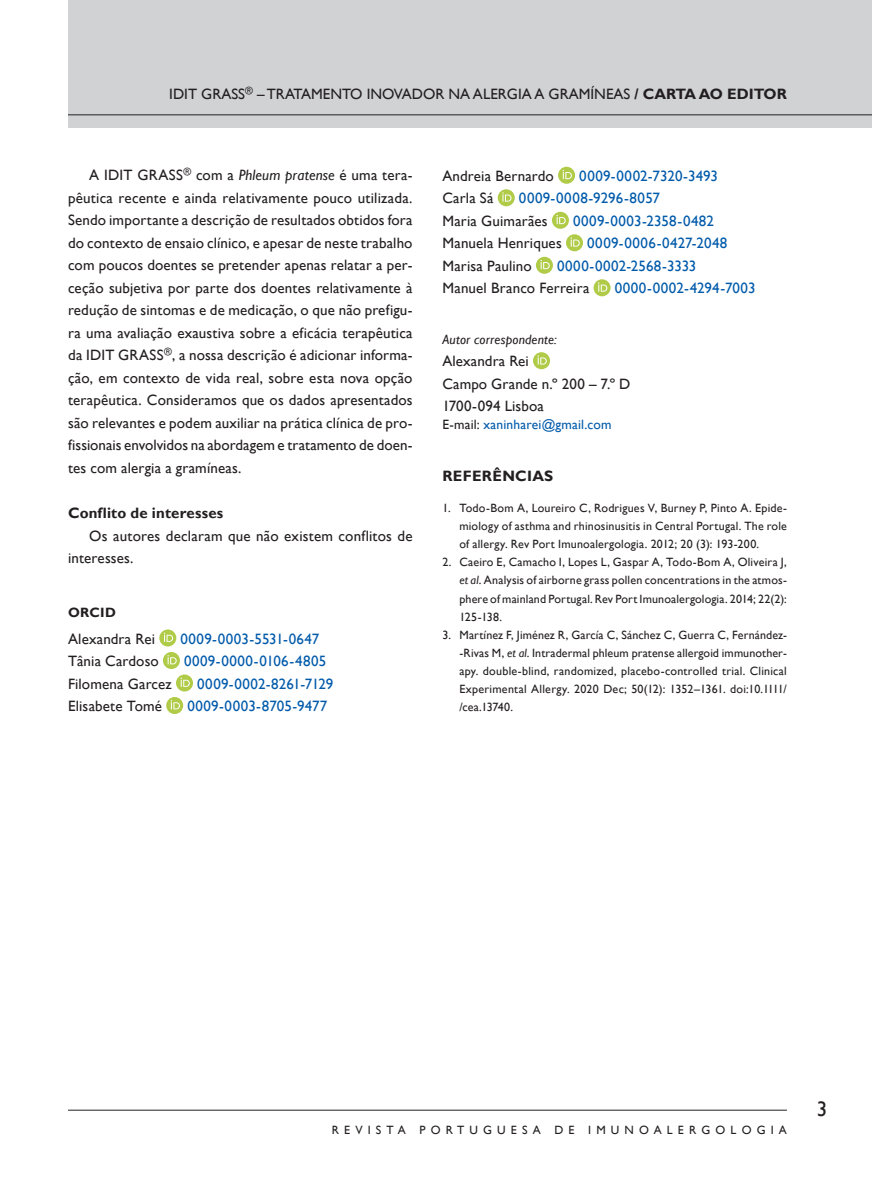
<style>
.page{position:relative;width:872px;height:1191px;background:#fff}
.page>*{position:absolute;margin:0;border:0;box-sizing:border-box;transform-origin:0 0}
.t1{font:21px "Gill Sans";color:#231f20}
.t2{font:15px/22.5px "Gill Sans";letter-spacing:.01em;color:#231f20}
.t3{font:15px "Gill Sans";letter-spacing:.015em;color:#015aaa}
.t4{font:700 15px "Gill Sans";letter-spacing:.015em;color:#231f20}
.t5{font:13.5px "Gill Sans";letter-spacing:.01em;color:#015aaa}
.t6{font:italic 13.5px "Gill Sans";letter-spacing:.01em;color:#231f20}
.t7{font:700 13.5px "Gill Sans";letter-spacing:.025em;color:#231f20}
.t8{font:12px/18.1px "Gill Sans";letter-spacing:.02em;color:#231f20;text-align:justify}
.t9{font:12px "Gill Sans";letter-spacing:.43em;color:#231f20}
.s1{font-weight:700}
.s2{font-style:italic}
.s3{color:#231f20}
</style>
<div class="page">
<div style="left:68px;top:0;width:804px;height:128px;background:#d1d2d4"></div>
<hr style="left:68px;top:114px;width:804px;height:1px;background:#231f20">
<hr style="left:68px;top:1109px;width:719px;height:1px;background:#231f20">
<div style="left:159px;top:629px;width:17px;height:17px;background:#b0cb48;border-radius:50%"></div>
<svg style="left:164px;top:632px;width:9px;height:10px"></svg>
<div style="left:163px;top:652px;width:17px;height:17px;background:#b0cb48;border-radius:50%"></div>
<svg style="left:167px;top:655px;width:10px;height:9px"></svg>
<div style="left:176px;top:674px;width:17px;height:17px;background:#b0cb48;border-radius:50%"></div>
<svg style="left:180px;top:677px;width:10px;height:10px"></svg>
<svg style="left:166px;top:697px;width:17px;height:17px"></svg>
<svg style="left:171px;top:700px;width:9px;height:9px"></svg>
<div style="left:558px;top:167px;width:17px;height:17px;background:#b0cb48;border-radius:50%"></div>
<svg style="left:562px;top:170px;width:10px;height:9px"></svg>
<div style="left:498px;top:189px;width:17px;height:17px;background:#b0cb48;border-radius:50%"></div>
<svg style="left:502px;top:192px;width:9px;height:10px"></svg>
<div style="left:552px;top:212px;width:17px;height:17px;background:#b0cb48;border-radius:50%"></div>
<svg style="left:556px;top:215px;width:10px;height:9px"></svg>
<div style="left:566px;top:234px;width:17px;height:17px;background:#b0cb48;border-radius:50%"></div>
<svg style="left:570px;top:237px;width:10px;height:10px"></svg>
<div style="left:536px;top:257px;width:17px;height:17px;background:#b0cb48;border-radius:50%"></div>
<svg style="left:540px;top:260px;width:10px;height:9px"></svg>
<div style="left:593px;top:279px;width:17px;height:17px;background:#b0cb48;border-radius:50%"></div>
<svg style="left:598px;top:282px;width:9px;height:10px"></svg>
<div style="left:533px;top:352px;width:17px;height:17px;background:#b0cb48;border-radius:50%"></div>
<svg style="left:537px;top:355px;width:10px;height:9px"></svg>
<p class="t2" style="left:169px;top:83px;width:619px">IDIT GRASS<sup>®</sup> – TRATAMENTO INOVADOR NA ALERGIA A GRAMÍNEAS <span class="s1">/ CARTA AO EDITOR</span></p>
<p class="t2" style="left:68px;top:164px;width:346px;text-align:justify;text-indent:21px">A IDIT GRASS<sup>®</sup> com a <span class="s2">Phleum pratense</span> é uma tera&shy;pêutica recente e ainda relativamente pouco utilizada.<br>Sendo importante a descrição de resultados obtidos fora do contexto de ensaio clínico, e apesar de neste trabalho com poucos doentes se pretender apenas relatar a per&shy;ceção subjetiva por parte dos doentes relativamente à redução de sintomas e de medicação, o que não prefigu&shy;ra uma avaliação exaustiva sobre a eficácia terapêutica da IDIT GRASS<sup>®</sup>, a nossa descrição é adicionar informa&shy;ção, em contexto de vida real, sobre esta nova opção terapêutica. Consideramos que os dados apresentados são relevantes e podem auxiliar na prática clínica de pro&shy;fissionais envolvidos na abordagem e tratamento de doen&shy;tes com alergia a gramíneas.</p>
<p class="t4" style="left:68px;top:504px;width:157px">Conflito de interesses</p>
<p class="t2" style="left:68px;top:524px;width:346px;text-indent:21px">Os autores declaram que não existem conflitos de interesses.</p>
<p class="t7" style="left:68px;top:604px;width:49px">ORCID</p>
<p class="t2" style="left:68px;top:627px;width:89px">Alexandra Rei</p>
<p class="t3" style="left:180px;top:629px;width:140px">0009-0003-5531-0647</p>
<p class="t2" style="left:68px;top:650px;width:92px">Tânia Cardoso</p>
<p class="t3" style="left:184px;top:652px;width:144px">0009-0000-0106-4805</p>
<p class="t2" style="left:68px;top:672px;width:105px">Filomena Garcez</p>
<p class="t3" style="left:197px;top:674px;width:138px">0009-0002-8261-7129</p>
<p class="t2" style="left:68px;top:695px;width:95px">Elisabete Tomé</p>
<p class="t3" style="left:187px;top:697px;width:141px">0009-0003-8705-9477</p>
<p class="t2" style="left:442px;top:165px;width:113px">Andreia Bernardo</p>
<p class="t3" style="left:579px;top:167px;width:140px">0009-0002-7320-3493</p>
<p class="t2" style="left:442px;top:187px;width:53px">Carla Sá</p>
<p class="t3" style="left:519px;top:189px;width:143px">0009-0008-9296-8057</p>
<p class="t2" style="left:442px;top:210px;width:107px">Maria Guimarães</p>
<p class="t3" style="left:573px;top:212px;width:142px">0009-0003-2358-0482</p>
<p class="t2" style="left:442px;top:232px;width:121px">Manuela Henriques</p>
<p class="t3" style="left:587px;top:234px;width:142px">0009-0006-0427-2048</p>
<p class="t2" style="left:442px;top:255px;width:91px">Marisa Paulino</p>
<p class="t3" style="left:557px;top:257px;width:141px">0000-0002-2568-3333</p>
<p class="t2" style="left:442px;top:277px;width:148px">Manuel Branco Ferreira</p>
<p class="t3" style="left:615px;top:279px;width:142px">0000-0002-4294-7003</p>
<p class="t6" style="left:442px;top:331px;width:116px">Autor correspondente:</p>
<p class="t2" style="left:442px;top:350px;width:190px">Alexandra Rei<br>Campo Grande n.º 200 – 7.º D<br>1700-094 Lisboa</p>
<p class="t5" style="left:442px;top:417px;width:171px"><span class="s3">E-mail:</span> xaninharei@gmail.com</p>
<p class="t4" style="left:442px;top:466px;width:112px">REFERÊNCIAS</p>
<p class="t8" style="left:459px;top:499px;width:329px;text-indent:-17px">1. Todo-Bom A, Loureiro C, Rodrigues V, Burney P, Pinto A. Epide&shy;miology of asthma and rhinosinusitis in Central Portugal. The role of allergy. Rev Port Imunoalergologia. 2012; 20 (3): 193-200.</p>
<p class="t8" style="left:459px;top:553px;width:329px;text-indent:-17px">2. Caeiro E, Camacho I, Lopes L, Gaspar A, Todo-Bom A, Oliveira J, <span class="s2">et al</span>. Analysis of airborne grass pollen concentrations in the atmos&shy;phere of mainland Portugal. Rev Port Imunoalergologia. 2014; 22(2):<br>125-138.</p>
<p class="t8" style="left:459px;top:626px;width:329px;text-indent:-17px">3. Martínez F, Jiménez R, García C, Sánchez C, Guerra C, Fernández--Rivas M, <span class="s2">et al</span>. Intradermal phleum pratense allergoid immunother&shy;apy. double-blind, randomized, placebo-controlled trial. Clinical Experimental Allergy. 2020 Dec; 50(12): 1352–1361. doi:10.1111/ /cea.13740.</p>
<p class="t9" style="left:332px;top:1123px;width:456px">REVISTA PORTUGUESA DE IMUNOALERGOLOGIA</p>
<h1 class="t1" style="left:816px;top:1096px;width:12px">3</h1>
</div>
